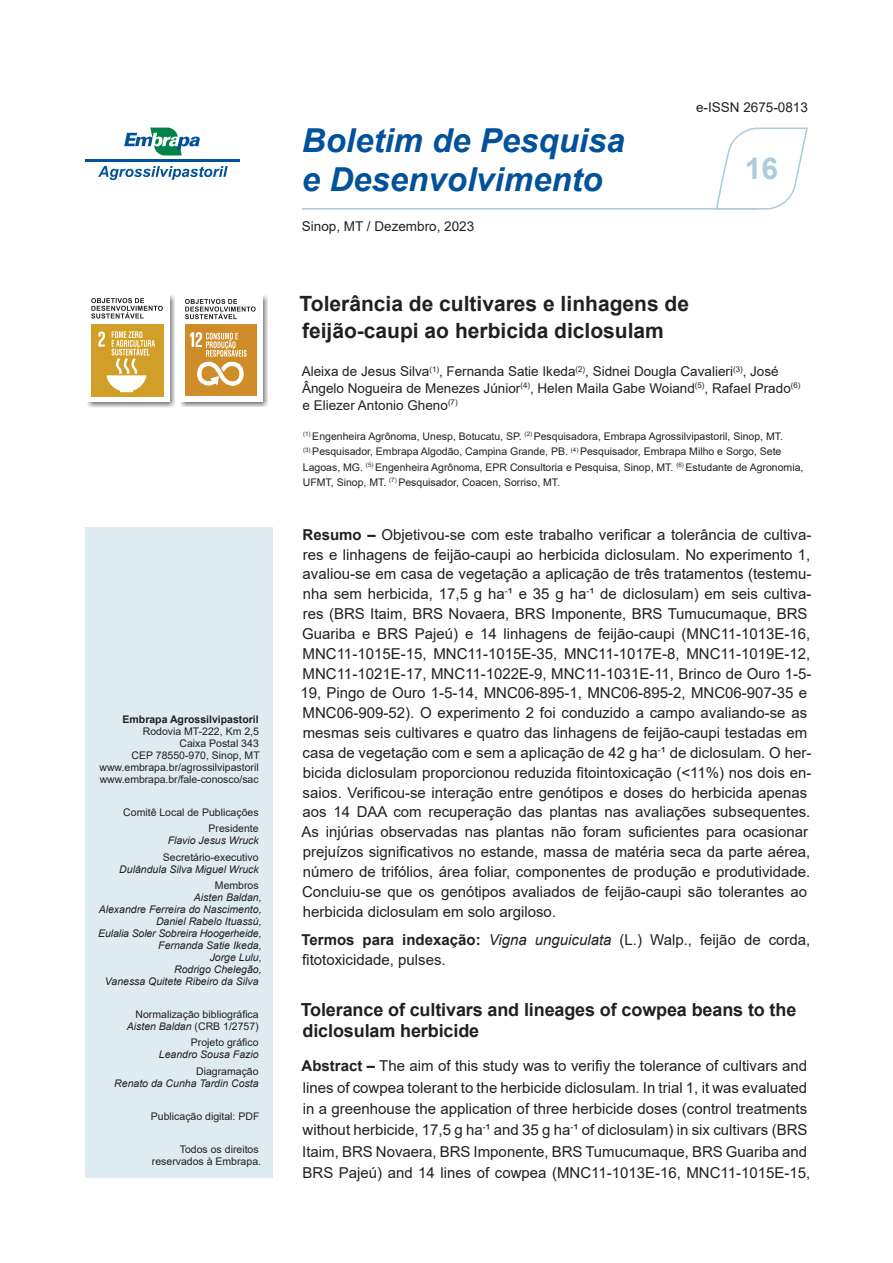
<style>
.page{position:relative;width:893px;height:1263px;background:#fff}
.page>*{position:absolute;margin:0;border:0;box-sizing:border-box;transform-origin:0 0}
.titulo_serie{font:italic 700 33px/39px "Arial";color:#01519b}
.numero_serie{font:700 30px "Arial";color:#adcbdb}
.titulo{font:700 21px/27.3px "Arial";color:#231f20}
.titulo_ingles{font:700 18px/21.3px "Arial";letter-spacing:-.005em;color:#231f20}
.resumo{font:15px/19.8px "Arial";color:#231f20}
.abstract{font:15px/21.3px "Arial";color:#231f20}
.termos_indexacao{font:15px/19.8px "Arial";color:#231f20}
.autores{font:13.5px/16.8px "Arial";color:#231f20}
.imprenta{font:13.5px "Arial";color:#231f20}
.issn{font:13.5px "Arial";color:#231f20}
.autores_notas{font:10.5px/15.3px "Arial";color:#231f20}
.expediente{font:italic 10.5px/12px "Arial";color:#231f20;text-align:right}
.expediente-2{font:10.5px "Arial";color:#231f20}
.expediente-espaco{font:10.5px/12px "Arial";color:#231f20;text-align:right}
.expediente-subtitulo{font:10.5px "Arial";color:#231f20}
.expediente-3{font:700 10.5px "Arial";color:#231f20}
.s1{font-style:normal}
.s2{font-weight:700}
.s3{font-style:italic}
</style>
<div class="page">
<hr style="left:302px;top:208px;width:455px;height:2px;background:#adcbdb">
<div style="left:85px;top:527px;width:187px;height:651px;background:#deebf2"></div>
<svg style="left:715px;top:127px;width:93px;height:83px"></svg>
<hr style="left:85px;top:159px;width:155px;height:3px;background:#01529b">
<svg style="left:98px;top:166px;width:130px;height:14px"></svg>
<svg style="left:124px;top:128px;width:76px;height:27px"></svg>
<img style="left:87px;top:295px;width:88px;height:112px">
<div style="left:85px;top:291px;width:85px;height:111px;background:#fff"></div>
<div style="left:91px;top:324px;width:73px;height:72px;background:#d19f28"></div>
<svg style="left:98px;top:331px;width:57px;height:61px"></svg>
<svg style="left:91px;top:298px;width:72px;height:21px"></svg>
<img style="left:181px;top:296px;width:86px;height:111px">
<div style="left:179px;top:292px;width:84px;height:109px;background:#fff"></div>
<div style="left:185px;top:325px;width:71px;height:71px;background:#cf8d29"></div>
<svg style="left:190px;top:332px;width:57px;height:54px"></svg>
<svg style="left:185px;top:299px;width:71px;height:20px"></svg>
<p class="expediente-3" style="left:123px;top:712px;width:138px">Embrapa Agrossilvipastoril</p>
<p class="expediente-2" style="left:143px;top:724px;width:118px">Rodovia MT-222, Km 2,5</p>
<p class="expediente-2" style="left:179px;top:736px;width:81px">Caixa Postal 343</p>
<p class="expediente-2" style="left:132px;top:748px;width:130px">CEP 78550-970, Sinop, MT</p>
<p class="expediente-2" style="left:99px;top:760px;width:161px">www.embrapa.br/agrossilvipastoril</p>
<p class="expediente-2" style="left:100px;top:772px;width:160px">www.embrapa.br/fale-conosco/sac</p>
<p class="expediente-espaco" style="left:123px;top:806px;width:137px">Comitê Local de Publicações</p>
<p class="expediente-subtitulo" style="left:208px;top:821px;width:52px">Presidente</p>
<p class="expediente" style="left:168px;top:835px;width:93px">Flavio Jesus Wruck</p>
<p class="expediente-subtitulo" style="left:163px;top:850px;width:97px">Secretário-executivo</p>
<p class="expediente" style="left:119px;top:863px;width:141px">Dulândula Silva Miguel Wruck</p>
<p class="expediente-subtitulo" style="left:215px;top:878px;width:45px">Membros</p>
<p class="expediente" style="left:98px;top:891px;width:165px">Aisten Baldan,<br>Alexandre Ferreira do Nascimento,<br>Daniel Rabelo Ituassú,<br>Eulalia Soler Sobreira Hoogerheide,<br>Fernanda Satie Ikeda,<br>Jorge Lulu,<br>Rodrigo Chelegão,<br>Vanessa Quitete Ribeiro da Silva</p>
<p class="expediente-espaco" style="left:136px;top:1008px;width:125px">Normalização bibliográfica</p>
<p class="expediente" style="left:127px;top:1020px;width:133px">Aisten Baldan <span class="s1">(CRB 1/2757)</span></p>
<p class="expediente-subtitulo" style="left:191px;top:1035px;width:69px">Projeto gráfico</p>
<p class="expediente" style="left:159px;top:1049px;width:101px">Leandro Sousa Fazio</p>
<p class="expediente-subtitulo" style="left:196px;top:1064px;width:64px">Diagramação</p>
<p class="expediente" style="left:114px;top:1077px;width:146px">Renato da Cunha Tardin Costa</p>
<p class="expediente-espaco" style="left:151px;top:1110px;width:110px">Publicação digital: PDF</p>
<p class="expediente-espaco" style="left:152px;top:1143px;width:111px">Todos os direitos reservados à Embrapa.</p>
<p class="titulo_serie" style="left:302px;top:122px;width:324px">Boletim de Pesquisa e Desenvolvimento</p>
<p class="imprenta" style="left:302px;top:217px;width:174px">Sinop, MT / Dezembro, 2023</p>
<p class="issn" style="left:696px;top:98px;width:113px">e-ISSN 2675-0813</p>
<p class="numero_serie" style="left:745px;top:147px;width:35px">16</p>
<p class="titulo" style="left:300px;top:290px;width:391px">Tolerância de cultivares e linhagens de feijão-caupi ao herbicida diclosulam</p>
<p class="autores" style="left:302px;top:363px;width:500px">Aleixa de Jesus Silva<sup>(1)</sup>, Fernanda Satie Ikeda<sup>(2)</sup>, Sidnei Dougla Cavalieri<sup>(3)</sup>, José<br>Ângelo Nogueira de Menezes Júnior<sup>(4)</sup>, Helen Maila Gabe Woiand<sup>(5)</sup>, Rafael Prado<sup>(6) </sup>e Eliezer Antonio Gheno<sup>(7)</sup></p>
<p class="autores_notas" style="left:303px;top:428px;width:502px"><sup>(1)</sup> Engenheira Agrônoma, Unesp, Botucatu, SP. <sup>(2)</sup> Pesquisadora, Embrapa Agrossilvipastoril, Sinop, MT.<br><sup>(3)</sup> Pesquisador, Embrapa Algodão, Campina Grande, PB. <sup>(4)</sup> Pesquisador, Embrapa Milho e Sorgo, Sete Lagoas, MG. <sup>(5)</sup> Engenheira Agrônoma, EPR Consultoria e Pesquisa, Sinop, MT. <sup>(6)</sup> Estudante de Agronomia, UFMT, Sinop, MT. <sup>(7)</sup> Pesquisador, Coacen, Sorriso, MT.</p>
<p class="resumo" style="left:300px;top:524px;width:513px"><span class="s2">Resumo –</span> Objetivou-se com este trabalho verificar a tolerância de cultiva&shy;res e linhagens de feijão-caupi ao herbicida diclosulam. No experimento 1, avaliou-se em casa de vegetação a aplicação de três tratamentos (testemu&shy;nha sem herbicida, 17,5 g ha<sup>-</sup>¹ e 35 g ha<sup>-</sup>¹ de diclosulam) em seis cultiva&shy;res (BRS Itaim, BRS Novaera, BRS Imponente, BRS Tumucumaque, BRS Guariba e BRS Pajeú) e 14 linhagens de feijão-caupi (MNC11-1013E-16, MNC11-1015E-15, MNC11-1015E-35, MNC11-1017E-8, MNC11-1019E-12, MNC11-1021E-17, MNC11-1022E-9, MNC11-1031E-11, Brinco de Ouro 1-5- 19, Pingo de Ouro 1-5-14, MNC06-895-1, MNC06-895-2, MNC06-907-35 e MNC06-909-52). O experimento 2 foi conduzido a campo avaliando-se as mesmas seis cultivares e quatro das linhagens de feijão-caupi testadas em casa de vegetação com e sem a aplicação de 42 g ha<sup>-</sup>¹ de diclosulam. O her&shy;bicida diclosulam proporcionou reduzida fitointoxicação (&lt;11%) nos dois en&shy;saios. Verificou-se interação entre genótipos e doses do herbicida apenas aos 14 DAA com recuperação das plantas nas avaliações subsequentes.<br>As injúrias observadas nas plantas não foram suficientes para ocasionar prejuízos significativos no estande, massa de matéria seca da parte aérea, número de trifólios, área foliar, componentes de produção e produtividade.<br>Concluiu-se que os genótipos avaliados de feijão-caupi são tolerantes ao herbicida diclosulam em solo argiloso.</p>
<p class="termos_indexacao" style="left:301px;top:930px;width:510px"><span class="s2">Termos para indexação:</span> <span class="s3">Vigna unguiculata</span> (L.) Walp., feijão de corda, fitotoxicidade, pulses.</p>
<p class="titulo_ingles" style="left:301px;top:999px;width:497px">Tolerance of cultivars and lineages of cowpea beans to the diclosulam herbicide</p>
<p class="abstract" style="left:302px;top:1055px;width:510px"><span class="s2">Abstract –</span> The aim of this study was to verifiy the tolerance of cultivars and lines of cowpea tolerant to the herbicide diclosulam. In trial 1, it was evaluated in a greenhouse the application of three herbicide doses (control treatments without herbicide, 17,5 g ha<sup>-</sup>¹ and 35 g ha<sup>-</sup>¹ of diclosulam) in six cultivars (BRS Itaim, BRS Novaera, BRS Imponente, BRS Tumucumaque, BRS Guariba and BRS Pajeú) and 14 lines of cowpea (MNC11-1013E-16, MNC11-1015E-15,</p>
</div>
